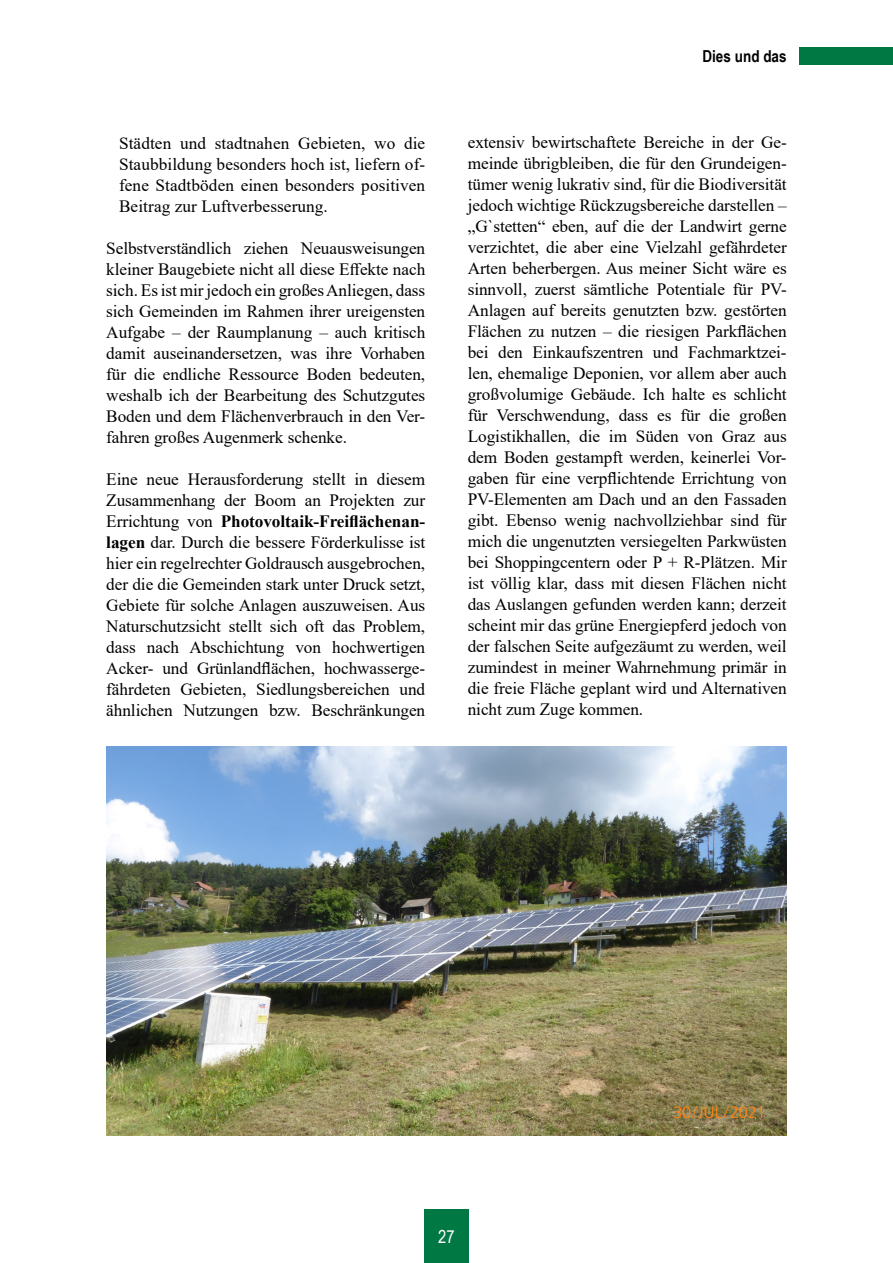
<style>
.page{position:relative;width:893px;height:1263px;background:#fff}
.page>*{position:absolute;margin:0;border:0;box-sizing:border-box;transform-origin:0 0}
.t1{font:18px "Arial Narrow";color:#fff}
.t2{font:17.25px/21px "Times New Roman";letter-spacing:-.005em;color:#000;text-align:justify}
.t3{font:700 16.5px "Arial Narrow";color:#000}
.s1{font-weight:700}
</style>
<div class="page">
<div style="left:799px;top:47px;width:94px;height:18px;background:#007844"></div>
<div style="left:424px;top:1209px;width:45px;height:54px;background:#007844"></div>
<img style="left:106px;top:747px;width:681px;height:389px">
<p class="t2" style="left:119px;top:132px;width:308px">Städten und stadtnahen Gebieten, wo die Staubbildung besonders hoch ist, liefern of&shy;fene Stadtböden einen besonders positiven Beitrag zur Luftverbesserung.</p>
<p class="t2" style="left:106px;top:237px;width:320px">Selbstverständlich ziehen Neuausweisungen kleiner Baugebiete nicht all diese Effekte nach sich. Es ist mir jedoch ein großes Anliegen, dass sich Gemeinden im Rahmen ihrer ureigensten Aufgabe – der Raumplanung – auch kritisch damit auseinandersetzen, was ihre Vorhaben für die endliche Ressource Boden bedeuten, weshalb ich der Bearbeitung des Schutzgutes Boden und dem Flächenverbrauch in den Ver&shy;fahren großes Augenmerk schenke.</p>
<p class="t2" style="left:106px;top:468px;width:320px">Eine neue Herausforderung stellt in diesem Zusammenhang der Boom an Projekten zur Errichtung von <span class="s1">Photovoltaik-Freiflächenan&shy;lagen</span> dar. Durch die bessere Förderkulisse ist hier ein regelrechter Goldrausch ausgebrochen, der die die Gemeinden stark unter Druck setzt, Gebiete für solche Anlagen auszuweisen. Aus Naturschutzsicht stellt sich oft das Problem, dass nach Abschichtung von hochwertigen Acker- und Grünlandflächen, hochwasserge&shy;fährdeten Gebieten, Siedlungsbereichen und ähnlichen Nutzungen bzw. Beschränkungen</p>
<p class="t3" style="left:702px;top:44px;width:86px">Dies und das</p>
<p class="t2" style="left:468px;top:132px;width:320px">extensiv bewirtschaftete Bereiche in der Ge&shy;meinde übrigbleiben, die für den Grundeigen&shy;tümer wenig lukrativ sind, für die Biodiversität jedoch wichtige Rückzugsbereiche darstellen – „G`stetten“ eben, auf die der Landwirt gerne verzichtet, die aber eine Vielzahl gefährdeter Arten beherbergen. Aus meiner Sicht wäre es sinnvoll, zuerst sämtliche Potentiale für PV-Anlagen auf bereits genutzten bzw. gestörten Flächen zu nutzen – die riesigen Parkflächen bei den Einkaufszentren und Fachmarktzei&shy;len, ehemalige Deponien, vor allem aber auch großvolumige Gebäude. Ich halte es schlicht für Verschwendung, dass es für die großen Logistikhallen, die im Süden von Graz aus dem Boden gestampft werden, keinerlei Vor&shy;gaben für eine verpflichtende Errichtung von PV-Elementen am Dach und an den Fassaden gibt. Ebenso wenig nachvollziehbar sind für mich die ungenutzten versiegelten Parkwüsten bei Shoppingcentern oder P + R-Plätzen. Mir ist völlig klar, dass mit diesen Flächen nicht das Auslangen gefunden werden kann; derzeit scheint mir das grüne Energiepferd jedoch von der falschen Seite aufgezäumt zu werden, weil zumindest in meiner Wahrnehmung primär in die freie Fläche geplant wird und Alternativen nicht zum Zuge kommen.</p>
<p class="t1" style="left:438px;top:1223px;width:18px">27</p>
</div>
